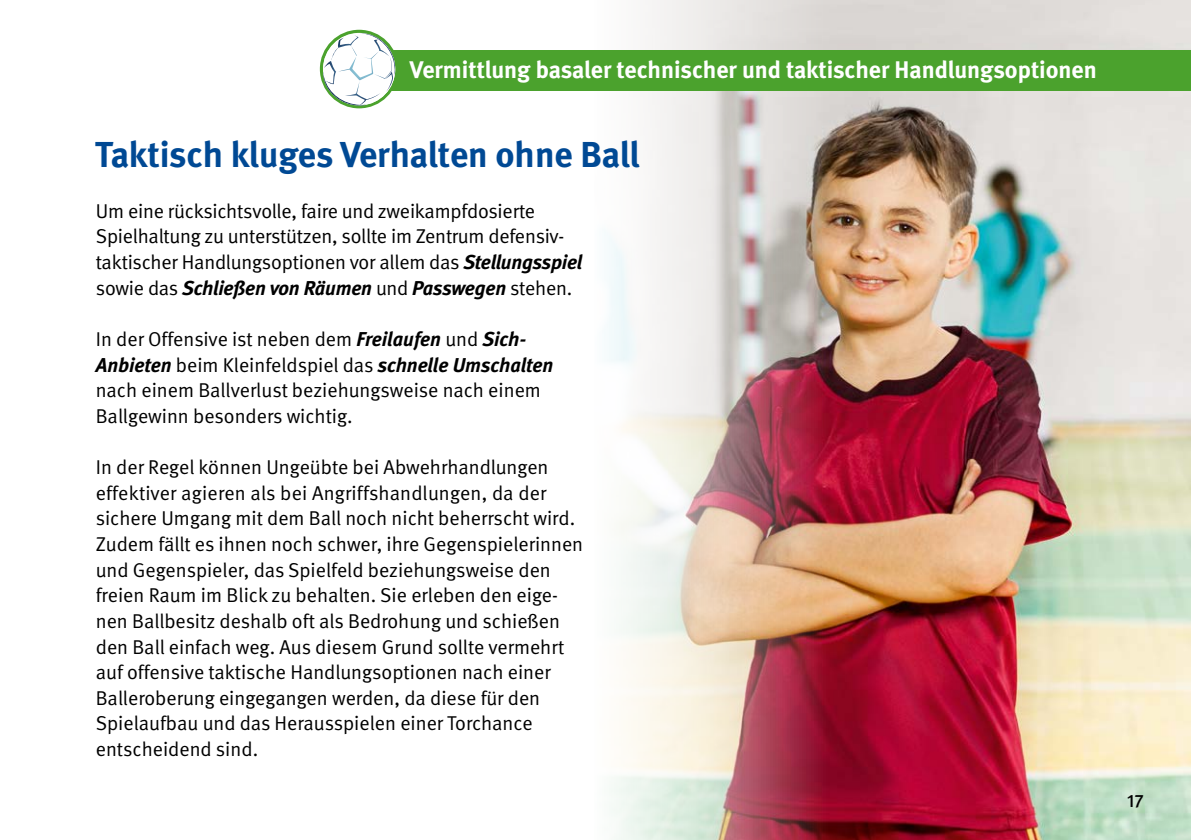
<style>
.page{position:relative;width:1191px;height:840px;background:#fff}
.page>*{position:absolute;margin:0;border:0;box-sizing:border-box;transform-origin:0 0}
.Fußball_Broschüre_D_-_Überschrift_blau_2{font:700 36px "DGUV Meta";letter-spacing:-.005em;color:#004994}
.Fußball_Broschüre_Kolumnentitel_re{font:700 24px "DGUV Meta";color:#fff}
._02_Fließtext_Fließtext{font:20px/25.6px "DGUV Meta";color:#000}
.t1{font:500 18px "DGUV Meta";color:#000}
.s1{font-weight:700;font-style:italic}
</style>
<div class="page">
<img style="left:594px;top:0;width:597px;height:839px">
<div style="left:361px;top:50px;width:830px;height:40px;background:#4ba22d"></div>
<div style="left:320px;top:30px;width:78px;height:78px;border:3px solid #4ba22d;border-radius:50%"></div>
<svg style="left:323px;top:33px;width:73px;height:76px"></svg>
<p class="Fußball_Broschüre_Kolumnentitel_re" style="left:410px;top:55px;width:688px">Vermittlung basaler technischer und taktischer Handlungsoptionen</p>
<h1 class="Fußball_Broschüre_D_-_Überschrift_blau_2" style="left:95px;top:132px;width:546px">Taktisch kluges Verhalten ohne Ball</h1>
<p class="_02_Fließtext_Fließtext" style="left:96px;top:198px;width:488px">Um eine rücksichtsvolle, faire und zweikampfdosierte Spielhaltung zu unterstützen, sollte im Zentrum defensiv&shy;taktischer Handlungsoptionen vor allem das <span class="s1">Stellungsspiel </span>sowie das <span class="s1">Schließen von Räumen</span> und <span class="s1">Passwegen</span> stehen.</p>
<p class="_02_Fließtext_Fließtext" style="left:96px;top:326px;width:459px">In der Offensive ist neben dem <span class="s1">Freilaufen</span> und <span class="s1">Sich-Anbieten</span> beim Kleinfeldspiel das <span class="s1">schnelle Umschalten </span>nach einem Ballverlust beziehungsweise nach einem Ballgewinn besonders wichtig.</p>
<p class="_02_Fließtext_Fließtext" style="left:96px;top:454px;width:489px">In der Regel können Ungeübte bei Abwehrhandlungen effektiver agieren als bei Angriffshandlungen, da der sichere Umgang mit dem Ball noch nicht beherrscht wird.<br>Zudem fällt es ihnen noch schwer, ihre Gegenspielerinnen und Gegenspieler, das Spielfeld beziehungsweise den freien Raum im Blick zu behalten. Sie erleben den eige&shy;nen Ballbesitz deshalb oft als Bedrohung und schießen den Ball einfach weg. Aus diesem Grund sollte vermehrt auf offensive taktische Handlungsoptionen nach einer Balleroberung eingegangen werden, da diese für den Spielaufbau und das Herausspielen einer Torchance entscheidend sind.</p>
<p class="t1" style="left:1127px;top:790px;width:18px">17</p>
</div>
